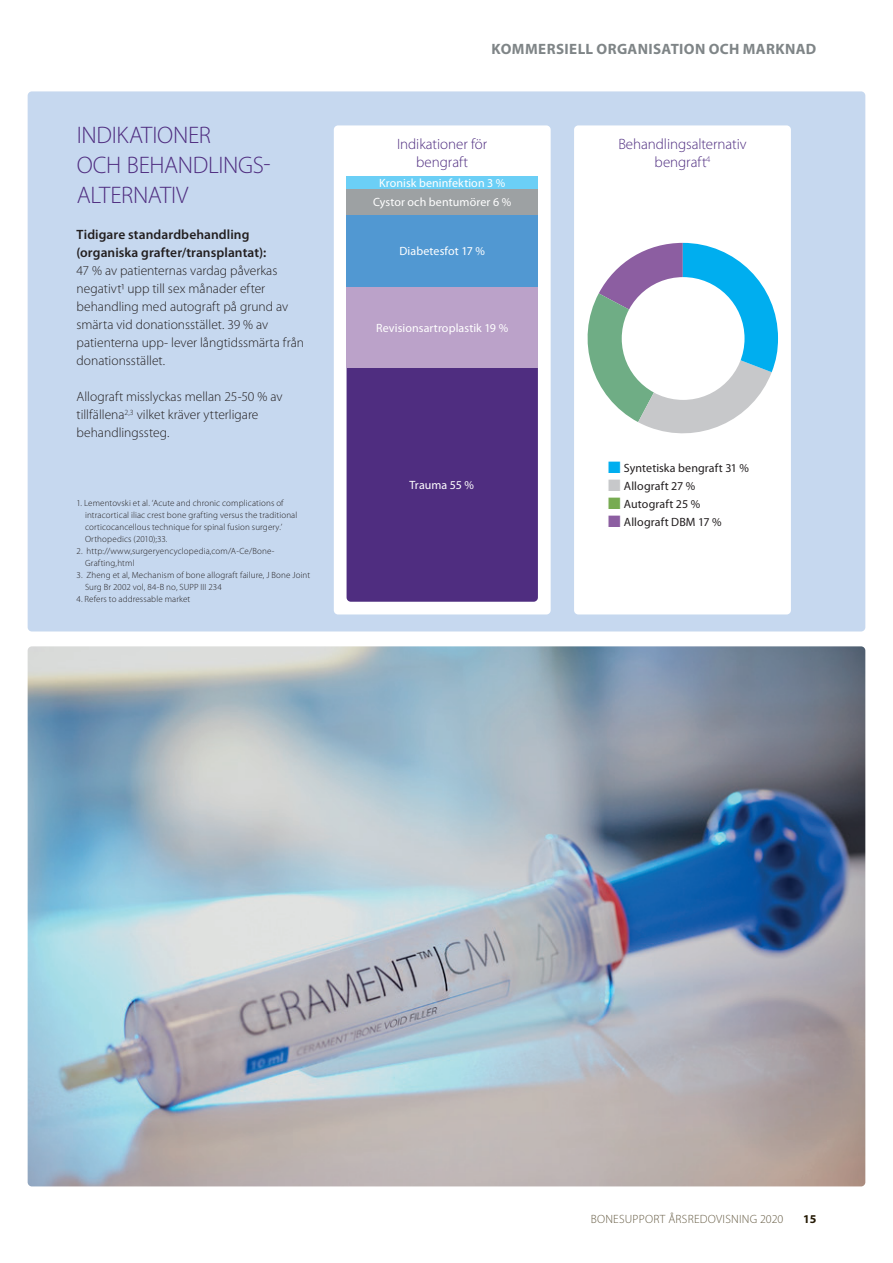
<style>
.page{position:relative;width:893px;height:1263px;background:#fff}
.page>*{position:absolute;margin:0;border:0;box-sizing:border-box;transform-origin:0 0}
.t1{font:300 24px/30px "Myriad Pro";letter-spacing:-.015em;color:#4f2d80}
.t2{font:300 15px/18px "Myriad Pro";letter-spacing:-.005em;color:#4f2d80;text-align:center}
.t3{font:700 15px "Myriad Pro";letter-spacing:.025em;color:#7f8587}
.t4{font:300 13.5px/18px "Myriad Pro";color:#231f20}
.t5{font:600 13.5px/18px "Myriad Pro";letter-spacing:.005em;color:#231f20}
.t6{font:12px "Myriad Pro";letter-spacing:.005em;color:#fff}
.t7{font:12px "Myriad Pro";letter-spacing:.005em;color:#231f20}
.t8{font:300 12px "Myriad Pro";letter-spacing:.02em;color:#665c44}
.t9{font:700 12px "Myriad Pro";color:#251a05}
.t10{font:300 9px/12px "Myriad Pro";letter-spacing:.015em;color:#231f20}
.s1{color:#00aeef}
.s2{color:#c7c8ca}
.s3{color:#77ab51}
.s4{color:#8c5ea1}
</style>
<div class="page">
<div style="left:28px;top:91px;width:837px;height:540px;background:#c6d8ef;border-radius:4px"></div>
<img style="left:28px;top:646px;width:837px;height:540px">
<div style="left:334px;top:125px;width:217px;height:489px;background:#fff;border-radius:4px"></div>
<div style="left:347px;top:368px;width:191px;height:234px;background:#4f2d80"></div>
<div style="left:347px;top:287px;width:191px;height:81px;background:#bba2c9"></div>
<div style="left:347px;top:215px;width:191px;height:72px;background:#5198d2"></div>
<div style="left:347px;top:189px;width:191px;height:26px;background:#9da1a3"></div>
<div style="left:347px;top:176px;width:191px;height:13px;background:#6bcff6"></div>
<div style="left:574px;top:125px;width:217px;height:489px;background:#fff;border-radius:4px"></div>
<svg style="left:587px;top:243px;width:191px;height:190px"></svg>
<div style="left:622px;top:277px;width:122px;height:123px;background:#fff;border-radius:50%"></div>
<h1 class="t1" style="left:77px;top:120px;width:195px">INDIKATIONER<br>OCH BEHANDLINGS-<br>ALTERNATIV</h1>
<h3 class="t5" style="left:77px;top:226px;width:191px">Tidigare standardbehandling (organiska grafter/transplantat):</h3>
<h3 class="t4" style="left:77px;top:262px;width:229px">47 % av patienternas vardag påverkas negativt1 upp till sex månader efter behandling med autograft på grund av smärta vid donationsstället. 39 % av patienterna upp- lever långtidssmärta från donationsstället.</h3>
<h3 class="t4" style="left:77px;top:388px;width:207px">Allograft misslyckas mellan 25-50 % av tillfällena<sup>2,3</sup> vilket kräver ytterligare behandlingssteg.</h3>
<p class="t10" style="left:85px;top:497px;width:214px;text-indent:-9px">1. Lementovski et al. ‘Acute and chronic complications of intracortical iliac crest bone grafting versus the traditional corticocancellous technique for spinal fusion surgery.’ Orthopedics (2010);33.</p>
<p class="t10" style="left:85px;top:545px;width:191px;text-indent:-9px">2. http://www,surgeryencyclopedia,com/A-Ce/Bone-<br>Grafting,html</p>
<p class="t10" style="left:85px;top:569px;width:227px;text-indent:-9px">3. Zheng et al, Mechanism of bone allograft failure, J Bone Joint<br>Surg Br 2002 vol, 84-B no, SUPP III 234</p>
<p class="t10" style="left:77px;top:593px;width:115px">4. Refers to addressable market</p>
<h2 class="t3" style="left:492px;top:39px;width:326px">KOMMERSIELL ORGANISATION OCH MARKNAD</h2>
<h2 class="t2" style="left:397px;top:135px;width:92px">Indikationer för bengraft</h2>
<h2 class="t2" style="left:618px;top:135px;width:130px">Behandlingsalternativ bengraft<sup>4</sup></h2>
<h3 class="t6" style="left:379px;top:176px;width:128px">Kronisk beninfektion 3 %</h3>
<h3 class="t6" style="left:373px;top:195px;width:139px">Cystor och bentumörer 6 %</h3>
<h3 class="t6" style="left:399px;top:244px;width:87px">Diabetesfot 17 %</h3>
<h3 class="t6" style="left:376px;top:320px;width:133px">Revisionsartroplastik 19 %</h3>
<h3 class="t6" style="left:410px;top:478px;width:66px">Trauma 55 %</h3>
<h3 class="t7" style="left:608px;top:460px;width:143px"><span class="s1">■</span> Syntetiska bengraft 31 %</h3>
<h3 class="t7" style="left:608px;top:478px;width:89px"><span class="s2">■</span> Allograft 27 %</h3>
<h3 class="t7" style="left:608px;top:496px;width:94px"><span class="s3">■</span> Autograft 25 %</h3>
<h3 class="t7" style="left:608px;top:514px;width:115px"><span class="s4">■</span> Allograft DBM 17 %</h3>
<h3 class="t8" style="left:591px;top:1212px;width:194px">BONESUPPORT ÅRSREDOVISNING 2020</h3>
<h3 class="t9" style="left:803px;top:1211px;width:15px">15</h3>
</div>
